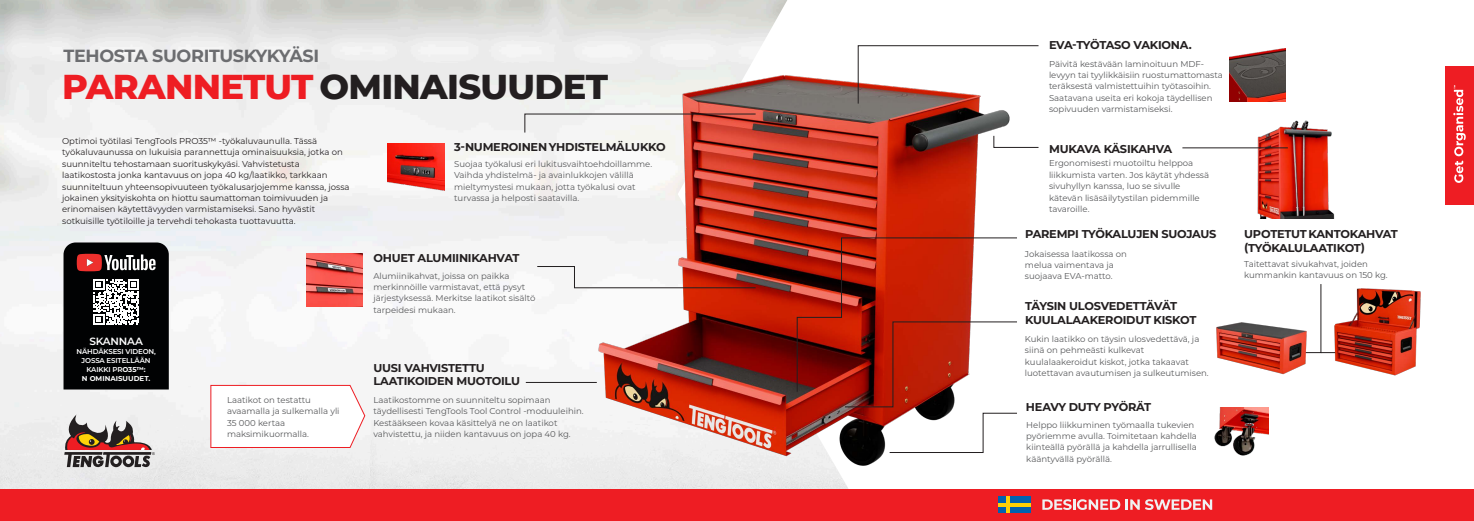
<style>
.page{position:relative;width:1474px;height:521px;background:#fff}
.page>*{position:absolute;margin:0;border:0;box-sizing:border-box;transform-origin:0 0}
.t1{font:800 35.18px "Montserrat";letter-spacing:-.02em;color:#231f20}
.t2{font:700 17.59px "Montserrat";letter-spacing:-.02em;color:#6c6d70}
.t3{font:700 11.38px/13.7px "Montserrat";letter-spacing:-.02em;color:#231f20}
.t4{font:600 10.5px "Montserrat";letter-spacing:-.02em;color:#fff}
.t5{font:8.58px/11.4px "Montserrat";color:#57585a}
.t6{font:8.58px/11.4px "Montserrat";color:#231f20}
.t7{font:600 7.09px/9.1px "Montserrat";letter-spacing:-.02em;color:#fff;text-align:center}
.t8{font:3.85px "Arial";color:#231f20}
.s1{color:#ee1d23}
.s2{font-weight:700}
</style>
<div class="page">
<img style="left:0;top:0;width:867px;height:490px">
<div style="left:1444px;top:66px;width:29px;height:139px;background:#ee1d23"></div>
<svg style="left:1453px;top:85px;width:12px;height:98px"></svg>
<img style="left:580px;top:38px;width:437px;height:445px">
<img style="left:1319px;top:286px;width:102px;height:90px">
<img style="left:1216px;top:322px;width:96px;height:53px">
<svg style="left:524px;top:114px;width:232px;height:19px"></svg>
<svg style="left:537px;top:266px;width:219px;height:22px"></svg>
<hr style="left:526px;top:382px;width:71px;height:1px;background:#231f20">
<svg style="left:889px;top:413px;width:128px;height:40px"></svg>
<svg style="left:844px;top:392px;width:173px;height:15px"></svg>
<svg style="left:796px;top:237px;width:221px;height:155px"></svg>
<svg style="left:993px;top:135px;width:45px;height:13px"></svg>
<svg style="left:857px;top:45px;width:181px;height:59px"></svg>
<img style="left:306px;top:254px;width:56px;height:52px">
<img style="left:388px;top:143px;width:56px;height:53px">
<img style="left:1229px;top:49px;width:56px;height:52px">
<img style="left:1214px;top:407px;width:54px;height:49px">
<img style="left:1246px;top:120px;width:89px;height:98px">
<hr style="left:1182px;top:148px;width:105px;height:1px;background:#231f20">
<svg style="left:64px;top:414px;width:88px;height:53px"></svg>
<div style="left:0;top:490px;width:1473px;height:31px;background:#ee1d23"></div>
<div style="left:998px;top:497px;width:33px;height:16px;background:#0162b0"></div>
<hr style="left:1006px;top:497px;width:4px;height:16px;background:#fed105">
<hr style="left:998px;top:503px;width:33px;height:3px;background:#fed105">
<svg style="left:1042px;top:499px;width:170px;height:11px"></svg>
<svg style="left:211px;top:385px;width:154px;height:63px"></svg>
<svg style="left:63px;top:242px;width:106px;height:147px;background:#292526"></svg>
<p class="t3" style="left:1049px;top:37px;width:144px">EVA-TYÖTASO VAKIONA.</p>
<p class="t5" style="left:1049px;top:57px;width:175px">Päivitä kestävään laminoituun MDF&shy;levyyn tai tyylikkäisiin ruostumattomasta teräksestä valmistettuihin työtasoihin.<br>Saatavana useita eri kokoja täydellisen sopivuuden varmistamiseksi.</p>
<p class="t2" style="left:63px;top:43px;width:257px">TEHOSTA SUORITUSKYKYÄSI</p>
<p class="t1" style="left:62px;top:61px;width:547px"><span class="s1">PARANNETUT</span> OMINAISUUDET</p>
<p class="t6" style="left:62px;top:135px;width:289px">Optimoi työtilasi TengTools PRO35™ -työkaluvaunulla. Tässä työkaluvaunussa on lukuisia parannettuja ominaisuuksia, jotka on suunniteltu tehostamaan suorituskykyäsi. Vahvistetusta laatikostosta jonka kantavuus on jopa 40 kg/laatikko, tarkkaan suunniteltuun yhteensopivuuteen työkalusarjojemme kanssa, jossa jokainen yksityiskohta on hiottu saumattoman toimivuuden ja erinomaisen käytettävyyden varmistamiseksi. Sano hyvästit sotkuisille työtiloille ja tervehdi tehokasta tuottavuutta.</p>
<p class="t3" style="left:1049px;top:141px;width:124px">MUKAVA KÄSIKAHVA</p>
<p class="t3" style="left:454px;top:140px;width:213px">3-NUMEROINEN YHDISTELMÄLUKKO</p>
<p class="t5" style="left:454px;top:158px;width:200px">Suojaa työkalusi eri lukitusvaihtoehdoillamme.<br>Vaihda yhdistelmä- ja avainlukkojen välillä mieltymystesi mukaan, jotta työkalusi ovat turvassa ja helposti saatavilla.</p>
<p class="t5" style="left:1049px;top:157px;width:162px">Ergonomisesti muotoiltu helppoa liikkumista varten. Jos käytät yhdessä sivuhyllyn kanssa, luo se sivulle kätevän lisäsäilytystilan pidemmille tavaroille.</p>
<p class="t4" style="left:89px;top:333px;width:55px">SKANNAA</p>
<p class="t7" style="left:76px;top:346px;width:81px">NÄHDÄKSESI VIDEON,<br>JOSSA ESITELLÄÄN<br>KAIKKI PR<span class="s2">O35™:<br>N OMINAISUUDET.</span></p>
<p class="t8" style="left:152px;top:451px;width:4px">®</p>
<p class="t5" style="left:227px;top:394px;width:114px">Laatikot on testattu avaamalla ja sulkemalla yli<br>35 000 kertaa maksimikuormalla.</p>
<p class="t3" style="left:373px;top:250px;width:148px">OHUET ALUMIINIKAHVAT</p>
<p class="t5" style="left:373px;top:270px;width:163px">Alumiinikahvat, joissa on paikka merkinnöille varmistavat, että pysyt järjestyksessä. Merkitse laatikot sisältö tarpeidesi mukaan.</p>
<p class="t3" style="left:373px;top:360px;width:148px">UUSI VAHVISTETTU<br>LAATIKOIDEN MUOTOILU</p>
<p class="t5" style="left:373px;top:394px;width:212px">Laatikostomme on suunniteltu sopimaan täydellisesti TengTools Tool Control -moduuleihin.<br>Kestääkseen kovaa käsittelyä ne on laatikot vahvistettu, ja niiden kantavuus on jopa 40 kg.</p>
<p class="t3" style="left:1025px;top:227px;width:193px">PAREMPI TYÖKALUJEN SUOJAUS</p>
<p class="t5" style="left:1024px;top:248px;width:104px">Jokaisessa laatikossa on melua vaimentava ja suojaava EVA-matto.</p>
<p class="t3" style="left:1025px;top:299px;width:173px">TÄYSIN ULOSVEDETTÄVÄT<br>KUULALAAKEROIDUT KISKOT</p>
<p class="t5" style="left:1024px;top:333px;width:185px">Kukin laatikko on täysin ulosvedettävä, ja siinä on pehmeästi kulkevat kuulalaakeroidut kiskot, jotka takaavat luotettavan avautumisen ja sulkeutumisen.</p>
<p class="t3" style="left:1026px;top:399px;width:127px">HEAVY DUTY PYÖRÄT</p>
<p class="t5" style="left:1026px;top:419px;width:172px">Helppo liikkuminen työmaalla tukevien pyöriemme avulla. Toimitetaan kahdella kiinteällä pyörällä ja kahdella jarrullisella kääntyvällä pyörällä.</p>
<p class="t3" style="left:1244px;top:227px;width:155px">UPOTETUT KANTOKAHVAT (TYÖKALULAATIKOT)</p>
<p class="t5" style="left:1244px;top:258px;width:145px">Taitettavat sivukahvat, joiden kummankin kantavuus on 150 kg.</p>
</div>
